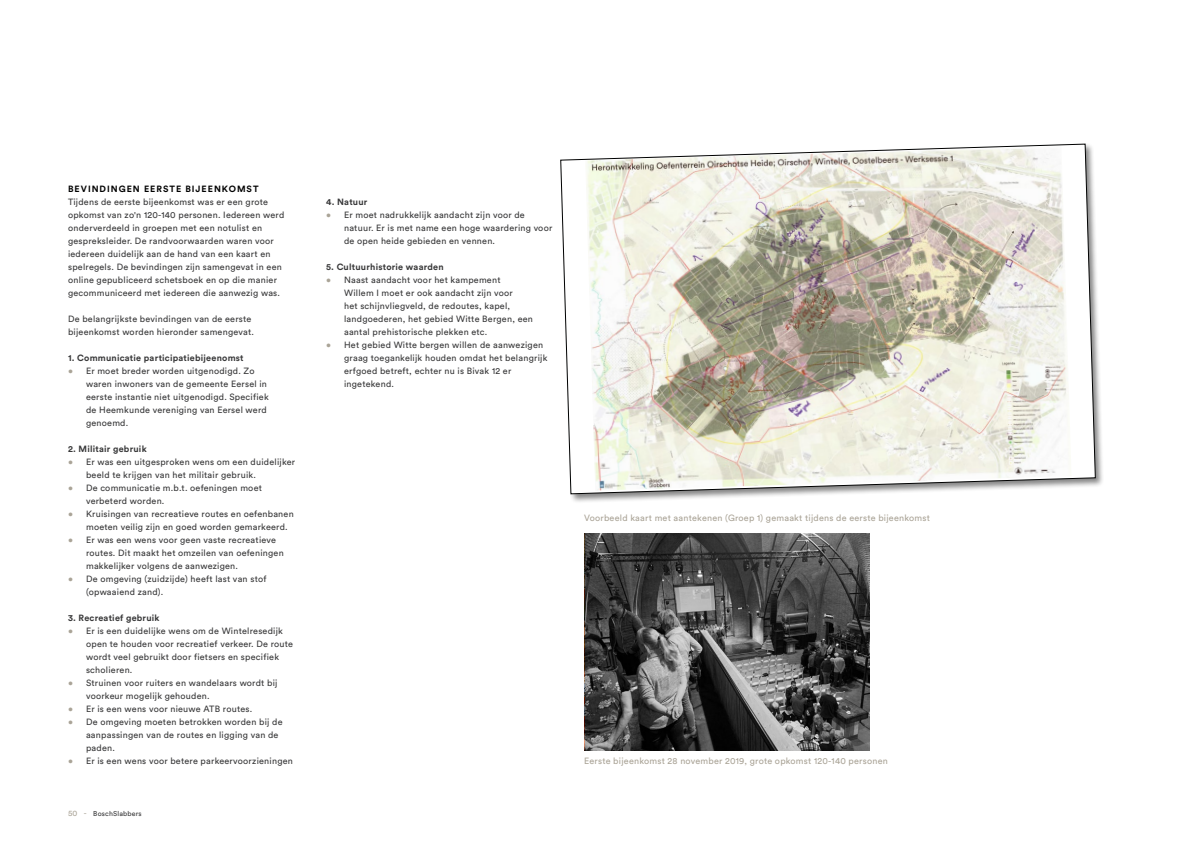
<style>
.page{position:relative;width:1191px;height:842px;background:#fff}
.page>*{position:absolute;margin:0;border:0;box-sizing:border-box;transform-origin:0 0}
.t1{font:9px/13px "Circular Std";letter-spacing:.025em;color:#383839}
.t2{font:9px "Circular Std";letter-spacing:.025em;color:#aaa497}
.t3{font:700 9px "Circular Std";letter-spacing:.025em;color:#383839}
.t4{font:700 9px "Circular Std";letter-spacing:.11em;color:#000}
.t5{font:7px "Circular Std";letter-spacing:.025em;color:#383839}
.s1{color:#aaa497}
.s2{font-size:8px;color:#aaa497}
</style>
<div class="page">
<div style="left:559px;top:143px;width:545px;height:360px;background:#000;opacity:.48"></div>
<svg style="left:560px;top:144px;width:535px;height:350px"></svg>
<img style="left:585px;top:146px;width:486px;height:345px">
<svg style="left:585px;top:533px;width:285px;height:218px;background:#4d4d4d"></svg>
<p class="t4" style="left:68px;top:183px;width:192px">BEVINDINGEN EERSTE BIJEENKOMST</p>
<p class="t1" style="left:68px;top:195px;width:218px">Tijdens de eerste bijeenkomst was er een grote opkomst van zo'n 120-140 personen. Iedereen werd onderverdeeld in groepen met een notulist en gespreksleider. De randvoorwaarden waren voor iedereen duidelijk aan de hand van een kaart en spelregels. De bevindingen zijn samengevat in een online gepubliceerd schetsboek en op die manier gecommuniceerd met iedereen die aanwezig was.</p>
<p class="t1" style="left:68px;top:312px;width:187px">De belangrijkste bevindingen van de eerste bijeenkomst worden hieronder samengevat.</p>
<p class="t3" style="left:68px;top:352px;width:177px">1. Communicatie participatiebijeenomst</p>
<p class="t1" style="left:86px;top:364px;width:184px;text-indent:-18px"><span class="s1">•</span> Er moet breder worden uitgenodigd. Zo waren inwoners van de gemeente Eersel in eerste instantie niet uitgenodigd. Specifiek de Heemkunde vereniging van Eersel werd genoemd.</p>
<p class="t3" style="left:68px;top:443px;width:80px">2. Militair gebruik</p>
<p class="t1" style="left:86px;top:455px;width:211px;text-indent:-18px"><span class="s1">•</span> Er was een uitgesproken wens om een duidelijker beeld te krijgen van het militair gebruik.</p>
<p class="t1" style="left:86px;top:481px;width:177px;text-indent:-18px"><span class="s1">•</span> De communicatie m.b.t. oefeningen moet verbeterd worden.</p>
<p class="t1" style="left:86px;top:507px;width:209px;text-indent:-18px"><span class="s1">•</span> Kruisingen van recreatieve routes en oefenbanen moeten veilig zijn en goed worden gemarkeerd.</p>
<p class="t1" style="left:86px;top:533px;width:199px;text-indent:-18px"><span class="s1">•</span> Er was een wens voor geen vaste recreatieve routes. Dit maakt het omzeilen van oefeningen makkelijker volgens de aanwezigen.</p>
<p class="t1" style="left:86px;top:572px;width:182px;text-indent:-18px"><span class="s1">•</span> De omgeving (zuidzijde) heeft last van stof (opwaaiend zand).</p>
<p class="t3" style="left:68px;top:612px;width:93px">3. Recreatief gebruik</p>
<p class="t1" style="left:86px;top:624px;width:209px;text-indent:-18px"><span class="s1">•</span> Er is een duidelijke wens om de Wintelresedijk open te houden voor recreatief verkeer. De route wordt veel gebruikt door fietsers en specifiek scholieren.</p>
<p class="t1" style="left:86px;top:676px;width:193px;text-indent:-18px"><span class="s1">•</span> Struinen voor ruiters en wandelaars wordt bij voorkeur mogelijk gehouden.</p>
<p class="t1" style="left:68px;top:702px;width:186px"><span class="s1">•</span> Er is een wens voor nieuwe ATB routes.</p>
<p class="t1" style="left:86px;top:715px;width:198px;text-indent:-18px"><span class="s1">•</span> De omgeving moeten betrokken worden bij de aanpassingen van de routes en ligging van de paden.</p>
<p class="t1" style="left:68px;top:754px;width:226px"><span class="s1">•</span> Er is een wens voor betere parkeervoorzieningen</p>
<p class="t5" style="left:68px;top:809px;width:75px"><span class="s2">50 -</span> BoschSlabbers</p>
<p class="t3" style="left:326px;top:196px;width:43px">4. Natuur</p>
<p class="t1" style="left:344px;top:208px;width:210px;text-indent:-18px"><span class="s1">•</span> Er moet nadrukkelijk aandacht zijn voor de natuur. Er is met name een hoge waardering voor de open heide gebieden en vennen.</p>
<p class="t3" style="left:326px;top:261px;width:119px">5. Cultuurhistorie waarden</p>
<p class="t1" style="left:344px;top:273px;width:190px;text-indent:-18px"><span class="s1">•</span> Naast aandacht voor het kampement<br>Willem I moet er ook aandacht zijn voor<br>het schijnvliegveld, de redoutes, kapel, landgoederen, het gebied Witte Bergen, een aantal prehistorische plekken etc.</p>
<p class="t1" style="left:344px;top:338px;width:205px;text-indent:-18px"><span class="s1">•</span> Het gebied Witte bergen willen de aanwezigen graag toegankelijk houden omdat het belangrijk erfgoed betreft, echter nu is Bivak 12 er ingetekend.</p>
<p class="t2" style="left:584px;top:513px;width:347px">Voorbeeld kaart met aantekenen (Groep 1) gemaakt tijdens de eerste bijeenkomst</p>
<p class="t2" style="left:584px;top:755px;width:305px">Eerste bijeenkomst 28 november 2019, grote opkomst 120-140 personen</p>
</div>
